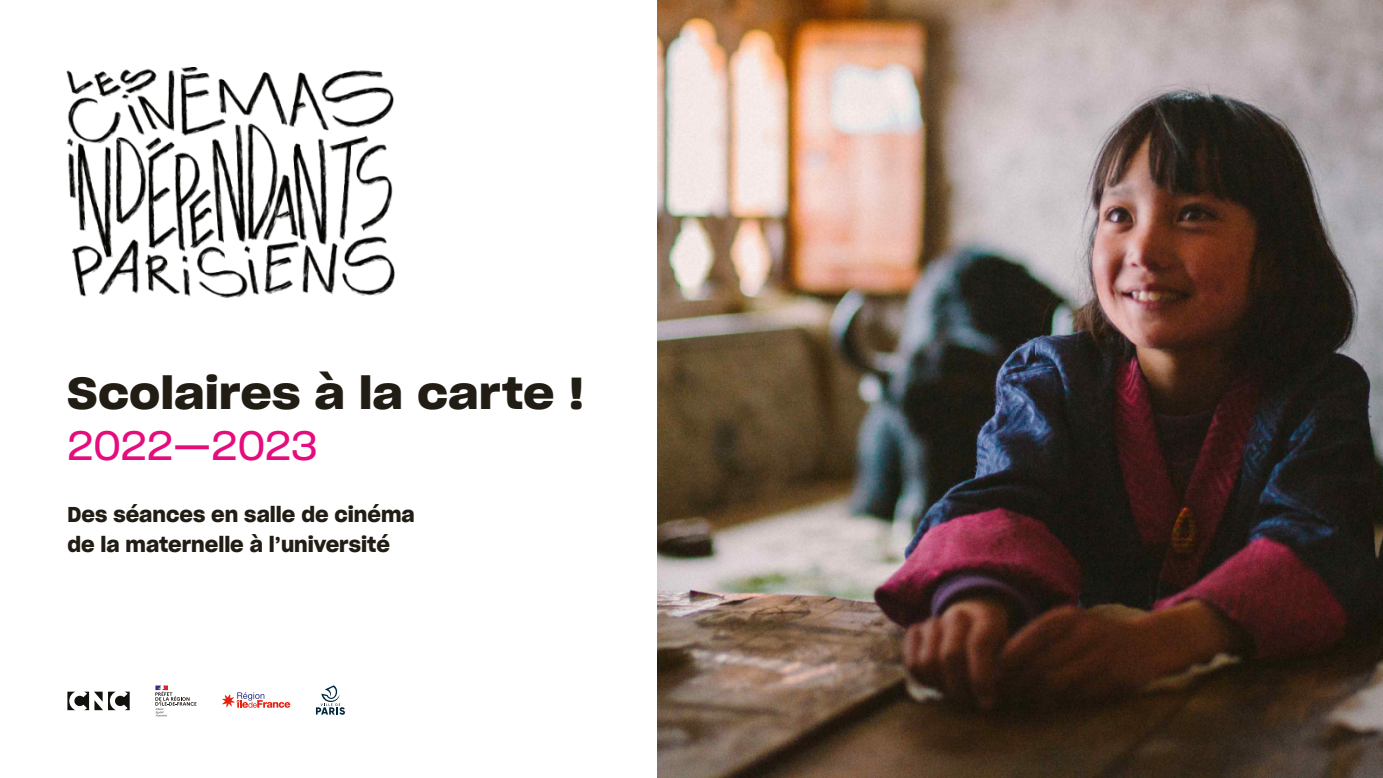
<style>
.page{position:relative;width:1383px;height:778px;background:#fff}
.page>*{position:absolute;margin:0;border:0;box-sizing:border-box;transform-origin:0 0}
.t1{font:43.8px "Sharp Grotesk Sm Bold 20";color:#211d14;scale:1.11 1}
.t2{font:40.5px "Sharp Grotesk Book 20";color:#e50c7e}
.t3{font:21px/30.6px "Sharp Grotesk Sm Bold 20";color:#211d14}
</style>
<div class="page">
<img style="left:657px;top:0;width:725px;height:778px">
<img style="left:66px;top:67px;width:329px;height:230px">
<svg style="left:155px;top:685px;width:41px;height:31px"></svg>
<svg style="left:67px;top:691px;width:63px;height:19px"></svg>
<svg style="left:222px;top:692px;width:68px;height:16px"></svg>
<svg style="left:316px;top:685px;width:29px;height:29px"></svg>
<h1 class="t1" style="left:67px;top:374px;width:467px">Scolaires à la carte !</h1>
<h2 class="t2" style="left:67px;top:427px;width:252px">2022—2023</h2>
<p class="t3" style="left:67px;top:500px;width:349px">Des séances en salle de cinéma de la maternelle à l’université</p>
</div>
